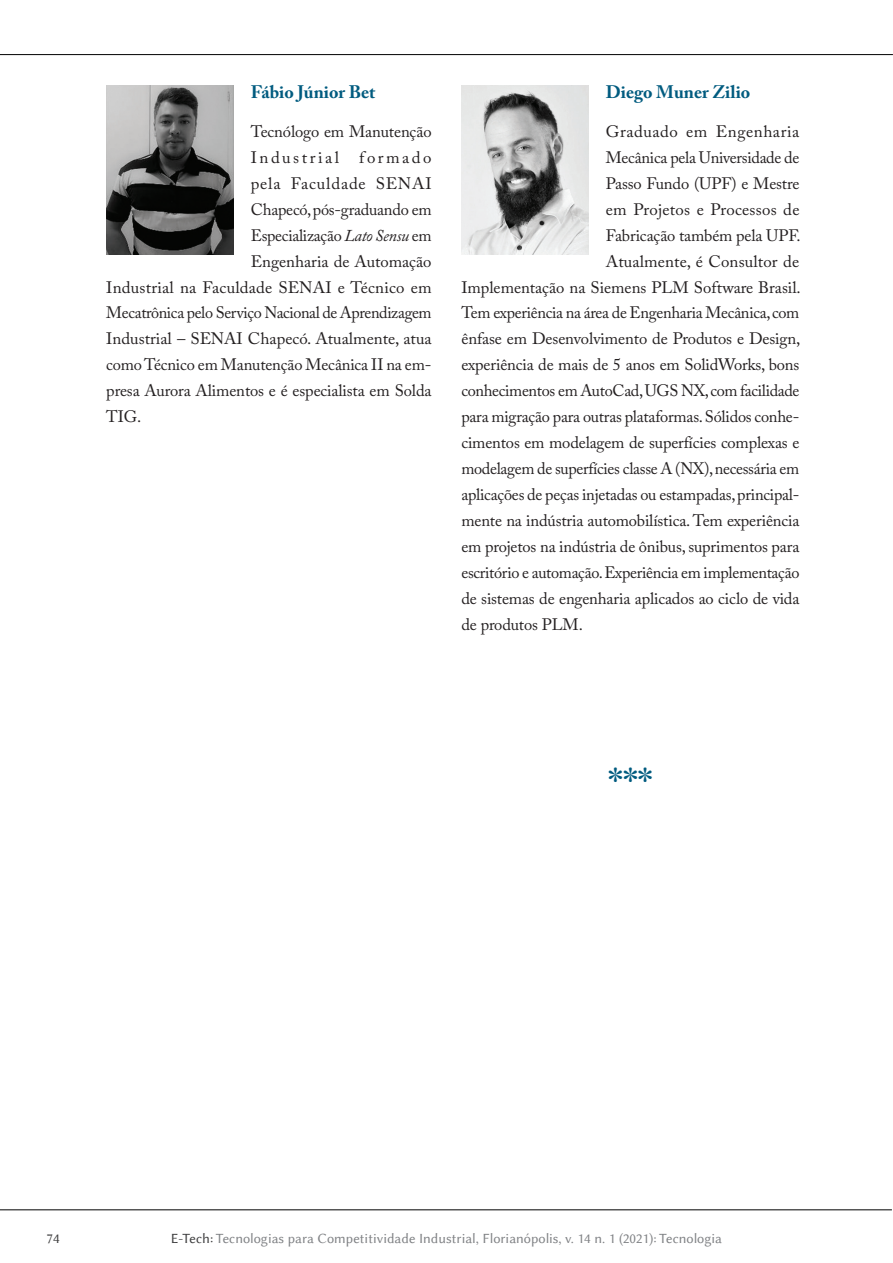
<style>
.page{position:relative;width:893px;height:1263px;background:#fff}
.page>*{position:absolute;margin:0;border:0;box-sizing:border-box;transform-origin:0 0}
.t1{font:45px "Adobe Caslon Pro";color:#005b7f}
.t2{font:700 18px "Adobe Caslon Pro";color:#005b7f}
.t3{font:16.5px "Adobe Caslon Pro";letter-spacing:-.01em;color:#231f20}
.t4{font:16.5px "Adobe Caslon Pro";letter-spacing:.01em;color:#231f20}
.t5{font:16.5px "Adobe Caslon Pro";letter-spacing:.015em;color:#231f20}
.t6{font:16.5px "Adobe Caslon Pro";letter-spacing:.035em;color:#231f20}
.t7{font:16.5px "Adobe Caslon Pro";letter-spacing:.05em;color:#231f20}
.t8{font:16.5px "Adobe Caslon Pro";letter-spacing:.15em;color:#231f20}
.t9{font:14.25px "Lin Biolinum";color:#808285}
.t10{font:14.25px "Lin Biolinum";color:#3e3e3f}
.s1{font-style:italic}
.s2{color:#3e3e3f}
</style>
<div class="page">
<hr style="left:0;top:1209px;width:892px;height:1px;background:#000">
<hr style="left:0;top:54px;width:893px;height:1px;background:#000">
<img style="left:106px;top:85px;width:128px;height:170px">
<img style="left:461px;top:85px;width:128px;height:170px">
<p class="t2" style="left:251px;top:82px;width:126px">Fábio Júnior Bet</p>
<p class="t3" style="left:251px;top:122px;width:182px">Tecnólogo em Manutenção</p>
<p class="t8" style="left:251px;top:148px;width:182px">Industrial formado</p>
<p class="t7" style="left:251px;top:173px;width:182px">pela Faculdade SENAI</p>
<p class="t3" style="left:251px;top:199px;width:182px">Chapecó, pós-graduando em</p>
<p class="t3" style="left:251px;top:225px;width:182px">Especialização <span class="s1">Lato Sensu</span> em</p>
<p class="t3" style="left:251px;top:251px;width:182px">Engenharia de Automação</p>
<p class="t4" style="left:106px;top:277px;width:327px">Industrial na Faculdade SENAI e Técnico em</p>
<p class="t3" style="left:106px;top:303px;width:327px">Mecatrônica pelo Serviço Nacional de Aprendizagem</p>
<p class="t3" style="left:106px;top:329px;width:327px">Industrial – SENAI Chapecó. Atualmente, atua</p>
<p class="t3" style="left:106px;top:355px;width:327px">como Técnico em Manutenção Mecânica II na em-</p>
<p class="t3" style="left:106px;top:381px;width:327px">presa Aurora Alimentos e é especialista em Solda</p>
<p class="t3" style="left:106px;top:407px;width:37px">TIG.</p>
<p class="t2" style="left:606px;top:82px;width:146px">Diego Muner Zilio</p>
<p class="t6" style="left:606px;top:122px;width:195px">Graduado em Engenharia</p>
<p class="t3" style="left:606px;top:148px;width:195px">Mecânica pela Universidade de</p>
<p class="t3" style="left:606px;top:173px;width:195px">Passo Fundo (UPF) e Mestre</p>
<p class="t5" style="left:606px;top:199px;width:195px">em Projetos e Processos de</p>
<p class="t3" style="left:606px;top:225px;width:196px">Fabricação também pela UPF.</p>
<p class="t3" style="left:606px;top:251px;width:195px">Atualmente, é Consultor de</p>
<p class="t3" style="left:461px;top:277px;width:341px">Implementação na Siemens PLM Software Brasil.</p>
<p class="t3" style="left:461px;top:303px;width:340px">Tem experiência na área de Engenharia Mecânica, com</p>
<p class="t3" style="left:461px;top:329px;width:341px">ênfase em Desenvolvimento de Produtos e Design,</p>
<p class="t3" style="left:461px;top:355px;width:339px">experiência de mais de 5 anos em SolidWorks, bons</p>
<p class="t3" style="left:461px;top:381px;width:340px">conhecimentos em AutoCad, UGS NX, com facilidade</p>
<p class="t3" style="left:461px;top:407px;width:340px">para migração para outras plataformas. Sólidos conhe-</p>
<p class="t3" style="left:461px;top:433px;width:340px">cimentos em modelagem de superfícies complexas e</p>
<p class="t3" style="left:461px;top:459px;width:339px">modelagem de superfícies classe A (NX), necessária em</p>
<p class="t3" style="left:461px;top:484px;width:340px">aplicações de peças injetadas ou estampadas, principal-</p>
<p class="t3" style="left:461px;top:510px;width:340px">mente na indústria automobilística. Tem experiência</p>
<p class="t3" style="left:461px;top:536px;width:340px">em projetos na indústria de ônibus, suprimentos para</p>
<p class="t3" style="left:461px;top:562px;width:340px">escritório e automação. Experiência em implementação</p>
<p class="t3" style="left:461px;top:588px;width:339px">de sistemas de engenharia aplicados ao ciclo de vida</p>
<p class="t3" style="left:461px;top:614px;width:123px">de produtos PLM.</p>
<h1 class="t1" style="left:608px;top:758px;width:46px">***</h1>
<p class="t10" style="left:47px;top:1230px;width:15px">74</p>
<p class="t9" style="left:171px;top:1230px;width:553px"><span class="s2">E-Tech:</span> Tecnologias para Competitividade Industrial, Florianópolis, v. 14 n. 1 (2021): Tecnologia</p>
</div>
